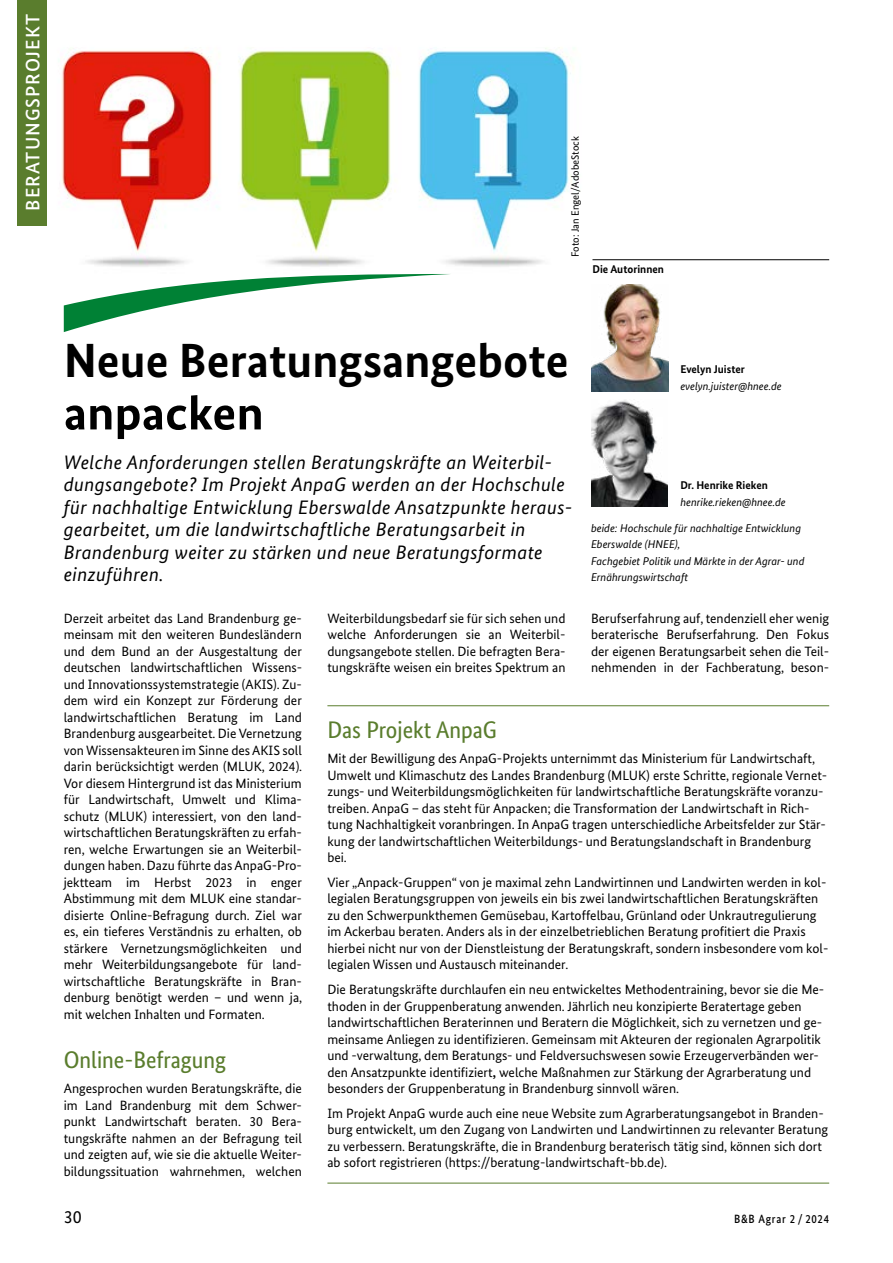
<style>
.page{position:relative;width:893px;height:1263px;background:#fff}
.page>*{position:absolute;margin:0;border:0;box-sizing:border-box;transform-origin:0 0}
.t1{font:700 48px/52.5px "Bundes Sans";color:#000}
.t2{font:24px "Bundes Sans Cond";color:#5a7d2d;scale:1.05 1}
.t3{font:italic 19.5px/22.5px "Bundes Sans";letter-spacing:.02em;color:#000}
.t4{font:500 19.5px "Bundes Sans";letter-spacing:.05em;color:#fff}
.t5{font:18px "Bundes Sans";color:#000}
.t6{font:13.5px/16.5px "Bundes Sans";color:#000;text-align:justify}
.t7{font:500 12px "Bundes Sans";letter-spacing:.07em;color:#000;scale:.9 1}
.t8{font:italic 11.25px/16.5px "Bundes Sans";color:#000}
.t9{font:700 11.25px "Bundes Sans";color:#000}
.t10{font:10.5px "Bundes Sans";color:#000}
.s1{font-weight:700}
</style>
<div class="page">
<img style="left:40px;top:48px;width:534px;height:219px">
<svg style="left:64px;top:274px;width:386px;height:58px"></svg>
<hr style="left:327px;top:1183px;width:502px;height:1px;background:#5a7d2d">
<hr style="left:327px;top:705px;width:502px;height:1px;background:#5a7d2d">
<img style="left:592px;top:285px;width:76px;height:106px">
<img style="left:591px;top:400px;width:77px;height:107px">
<hr style="left:592px;top:259px;width:237px;height:1px;background:#000">
<div style="left:17px;top:0;width:30px;height:225px;background:#5a7d2d"></div>
<h3 class="t4" style="left:21px;top:211px;width:198px;rotate:-90deg">BERATUNGSPROJEKT</h3>
<p class="t10" style="left:569px;top:257px;width:123px;rotate:-90deg">Foto: Jan Engel/AdobeStock</p>
<p class="t9" style="left:592px;top:262px;width:73px">Die Autorinnen</p>
<h1 class="t1" style="left:64px;top:334px;width:507px">Neue Beratungsangebote anpacken</h1>
<p class="t3" style="left:64px;top:451px;width:510px">Welche Anforderungen stellen Beratungskräfte an Weiterbil&shy;dungsangebote? Im Projekt AnpaG werden an der Hochschule für nachhaltige Entwicklung Eberswalde Ansatzpunkte heraus&shy;gearbeitet, um die landwirtschaftliche Beratungsarbeit in Brandenburg weiter zu stärken und neue Beratungsformate einzuführen.</p>
<p class="t6" style="left:64px;top:610px;width:240px">Derzeit arbeitet das Land Brandenburg ge&shy;meinsam mit den weiteren Bundesländern und dem Bund an der Ausgestaltung der deutschen landwirtschaftlichen Wissens&shy;und Innovationssystemstrategie (AKIS). Zu&shy;dem wird ein Konzept zur Förderung der landwirtschaftlichen Beratung im Land Brandenburg ausgearbeitet. Die Vernetzung von Wissensakteuren im Sinne des AKIS soll darin berücksichtigt werden (MLUK, 2024).<br>Vor diesem Hintergrund ist das Ministerium für Landwirtschaft, Umwelt und Klima&shy;schutz (MLUK) interessiert, von den land&shy;wirtschaftlichen Beratungskräften zu erfah&shy;ren, welche Erwartungen sie an Weiterbil&shy;dungen haben. Dazu führte das AnpaG-Pro&shy;jektteam im Herbst 2023 in enger Abstimmung mit dem MLUK eine standar&shy;disierte Online-Befragung durch. Ziel war es, ein tieferes Verständnis zu erhalten, ob stärkere Vernetzungsmöglichkeiten und mehr Weiterbildungsangebote für land&shy;wirtschaftliche Beratungskräfte in Bran&shy;denburg benötigt werden – und wenn ja, mit welchen Inhalten und Formaten.</p>
<h2 class="t2" style="left:64px;top:1046px;width:156px">Online-Befragung</h2>
<p class="t6" style="left:64px;top:1080px;width:240px">Angesprochen wurden Beratungskräfte, die im Land Brandenburg mit dem Schwer&shy;punkt Landwirtschaft beraten. 30 Bera&shy;tungskräfte nahmen an der Befragung teil und zeigten auf, wie sie die aktuelle Weiter&shy;bildungssituation wahrnehmen, welchen</p>
<p class="t9" style="left:680px;top:362px;width:66px">Evelyn Juister</p>
<p class="t8" style="left:680px;top:377px;width:103px">evelyn.juister@hnee.de</p>
<p class="t9" style="left:680px;top:478px;width:89px">Dr. Henrike Rieken</p>
<p class="t8" style="left:680px;top:493px;width:107px">henrike.rieken@hnee.de</p>
<p class="t8" style="left:591px;top:520px;width:215px">beide: Hochschule für nachhaltige Entwicklung Eberswalde (HNEE),<br>Fachgebiet Politik und Märkte in der Agrar- und Ernährungswirtschaft</p>
<p class="t6" style="left:327px;top:610px;width:240px">Weiterbildungsbedarf sie für sich sehen und welche Anforderungen sie an Weiterbil&shy;dungsangebote stellen. Die befragten Bera&shy;tungskräfte weisen ein breites Spektrum an</p>
<p class="t6" style="left:591px;top:610px;width:240px">Berufserfahrung auf, tendenziell eher wenig beraterische Berufserfahrung. Den Fokus der eigenen Beratungsarbeit sehen die Teil&shy;nehmenden in der Fachberatung, beson-</p>
<h2 class="t2" style="left:327px;top:716px;width:163px">Das Projekt AnpaG</h2>
<p class="t6" style="left:327px;top:750px;width:501px;text-align:left">Mit der Bewilligung des AnpaG-Projekts unternimmt das Ministerium für Landwirtschaft, Umwelt und Klimaschutz des Landes Brandenburg (MLUK) erste Schritte, regionale Vernet&shy;zungs- und Weiterbildungsmöglichkeiten für landwirtschaftliche Beratungskräfte voranzu&shy;treiben. AnpaG – das steht für Anpacken; die Transformation der Landwirtschaft in Rich&shy;tung Nachhaltigkeit voranbringen. In AnpaG tragen unterschiedliche Arbeitsfelder zur Stär&shy;kung der landwirtschaftlichen Weiterbildungs- und Beratungslandschaft in Brandenburg bei.</p>
<p class="t6" style="left:327px;top:874px;width:502px;text-align:left">Vier „Anpack-Gruppen“ von je maximal zehn Landwirtinnen und Landwirten werden in kol&shy;legialen Beratungsgruppen von jeweils ein bis zwei landwirtschaftlichen Beratungskräften zu den Schwerpunkthemen Gemüsebau, Kartoffelbau, Grünland oder Unkrautregulierung im Ackerbau beraten. Anders als in der einzelbetrieblichen Beratung profitiert die Praxis hierbei nicht nur von der Dienstleistung der Beratungskraft, sondern insbesondere vom kol&shy;legialen Wissen und Austausch miteinander.</p>
<p class="t6" style="left:327px;top:981px;width:498px;text-align:left">Die Beratungskräfte durchlaufen ein neu entwickeltes Methodentraining, bevor sie die Me&shy;thoden in der Gruppenberatung anwenden. Jährlich neu konzipierte Beratertage geben landwirtschaftlichen Beraterinnen und Beratern die Möglichkeit, sich zu vernetzen und ge&shy;meinsame Anliegen zu identifizieren. Gemeinsam mit Akteuren der regionalen Agrarpolitik und -verwaltung, dem Beratungs- und Feldversuchswesen sowie Erzeugerverbänden wer&shy;den Ansatzpunkte identifiziert<span class="s1">,</span> welche Maßnahmen zur Stärkung der Agrarberatung und besonders der Gruppenberatung in Brandenburg sinnvoll wären.</p>
<p class="t6" style="left:327px;top:1105px;width:502px;text-align:left">Im Projekt AnpaG wurde auch eine neue Website zum Agrarberatungsangebot in Branden&shy;burg entwickelt, um den Zugang von Landwirten und Landwirtinnen zu relevanter Beratung zu verbessern. Beratungskräfte, die in Brandenburg beraterisch tätig sind, können sich dort ab sofort registrieren (https://beratung-landwirtschaft-bb.de).</p>
<h3 class="t5" style="left:64px;top:1206px;width:19px">30</h3>
<p class="t7" style="left:734px;top:1212px;width:107px">B&amp;B Agrar 2 / 2024</p>
</div>
